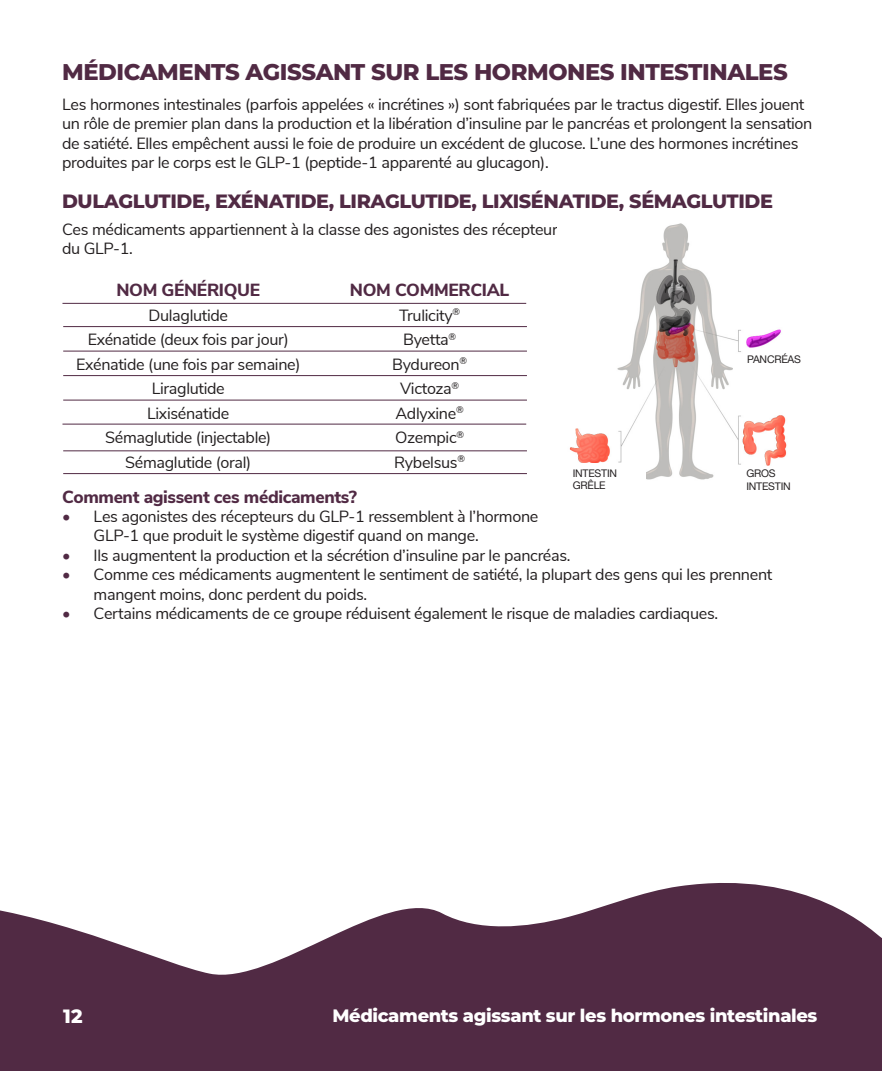
<style>
.page{position:relative;width:882px;height:1071px;background:#fff}
.page>*{position:absolute;margin:0;border:0;box-sizing:border-box;transform-origin:0 0}
.t1{font:800 22.75px "Montserrat";letter-spacing:-.02em;color:#512a44}
.t2{font:800 19.25px "Montserrat";letter-spacing:-.02em;color:#512a44}
.t3{font:800 19.25px "Montserrat";color:#fff}
.t4{font:800 17.85px "Montserrat";letter-spacing:-.02em;color:#fff}
.t5{font:800 17.5px "Nunito Sans";letter-spacing:-.02em;color:#512a44}
.t6{font:16.1px/19.4px "Nunito Sans";letter-spacing:-.02em;color:#231f20}
.t7{font:10.5px "Helvetica Neue";letter-spacing:-.02em;color:#231f20}
.s1{color:#512a44}
</style>
<div class="page">
<hr style="left:62px;top:303px;width:464px;height:1px;background:#512a44">
<hr style="left:63px;top:326px;width:464px;height:1px;background:#512a44">
<hr style="left:63px;top:351px;width:464px;height:1px;background:#512a44">
<hr style="left:63px;top:375px;width:464px;height:1px;background:#512a44">
<hr style="left:63px;top:400px;width:464px;height:1px;background:#512a44">
<svg style="left:0;top:883px;width:882px;height:188px;fill:#512a44"></svg>
<hr style="left:62px;top:424px;width:464px;height:1px;background:#512a44">
<hr style="left:63px;top:450px;width:464px;height:1px;background:#512a44">
<hr style="left:63px;top:473px;width:464px;height:1px;background:#512a44">
<img style="left:569px;top:223px;width:218px;height:257px">
<div style="left:563px;top:464px;width:59px;height:15px;background:#fff"></div>
<div style="left:733px;top:467px;width:56px;height:12px;background:#fff"></div>
<div style="left:743px;top:348px;width:50px;height:14px;background:#fff"></div>
<div style="left:573px;top:467px;width:72px;height:30px;background:#fff"></div>
<div style="left:746px;top:467px;width:73px;height:30px;background:#fff"></div>
<div style="left:747px;top:353px;width:73px;height:30px;background:#fff"></div>
<p class="t1" style="left:62px;top:55px;width:727px">MÉDICAMENTS AGISSANT SUR LES HORMONES INTESTINALES</p>
<p class="t6" style="left:62px;top:93px;width:752px">Les hormones intestinales (parfois appelées « incrétines ») sont fabriquées par le tractus digestif. Elles jouent un rôle de premier plan dans la production et la libération d’insuline par le pancréas et prolongent la sensation de satiété. Elles empêchent aussi le foie de produire un excédent de glucose. L’une des hormones incrétines produites par le corps est le GLP-1 (peptide-1 apparenté au glucagon).</p>
<p class="t2" style="left:62px;top:187px;width:712px">DULAGLUTIDE, EXÉNATIDE, LIRAGLUTIDE, LIXISÉNATIDE, SÉMAGLUTIDE</p>
<p class="t6" style="left:62px;top:218px;width:505px">Ces médicaments appartiennent à la classe des agonistes des récepteurs</p>
<p class="t6" style="left:62px;top:238px;width:72px">du GLP-1.</p>
<p class="t5" style="left:116px;top:277px;width:145px">NOM GÉNÉRIQUE</p>
<p class="t5" style="left:350px;top:277px;width:161px">NOM COMMERCIAL</p>
<p class="t6" style="left:148px;top:304px;width:81px">Dulaglutide</p>
<p class="t6" style="left:399px;top:304px;width:62px">Trulicity<sup>®</sup></p>
<p class="t6" style="left:88px;top:329px;width:203px">Exénatide (deux fois par jour)</p>
<p class="t6" style="left:403px;top:329px;width:54px">Byetta<sup>®</sup></p>
<p class="t6" style="left:76px;top:353px;width:226px">Exénatide (une fois par semaine)</p>
<p class="t6" style="left:392px;top:353px;width:77px">Bydureon<sup>®</sup></p>
<p class="t6" style="left:152px;top:378px;width:75px">Liraglutide</p>
<p class="t6" style="left:400px;top:378px;width:61px">Victoza<sup>®</sup></p>
<p class="t6" style="left:147px;top:402px;width:84px">Lixisénatide</p>
<p class="t6" style="left:396px;top:402px;width:70px">Adlyxine<sup>®</sup></p>
<p class="t6" style="left:105px;top:427px;width:168px">Sémaglutide (injectable)</p>
<p class="t6" style="left:395px;top:427px;width:71px">Ozempic<sup>®</sup></p>
<p class="t6" style="left:125px;top:451px;width:128px">Sémaglutide (oral)</p>
<p class="t6" style="left:394px;top:451px;width:72px">Rybelsus<sup>®</sup></p>
<p class="t5" style="left:62px;top:484px;width:296px">Comment agissent ces médicaments?</p>
<p class="t6" style="left:62px;top:506px;width:478px"><span class="s1">•</span> Les agonistes des récepteurs du GLP-1 ressemblent à l’hormone</p>
<p class="t6" style="left:94px;top:525px;width:387px">GLP-1 que produit le système digestif quand on mange.</p>
<p class="t6" style="left:62px;top:545px;width:510px"><span class="s1">•</span> Ils augmentent la production et la sécrétion d’insuline par le pancréas.</p>
<p class="t6" style="left:94px;top:564px;width:680px;text-indent:-32px"><span class="s1">•</span> Comme ces médicaments augmentent le sentiment de satiété, la plupart des gens qui les prennent mangent moins, donc perdent du poids.</p>
<p class="t6" style="left:62px;top:603px;width:657px"><span class="s1">•</span> Certains médicaments de ce groupe réduisent également le risque de maladies cardiaques.</p>
<p class="t7" style="left:747px;top:352px;width:55px">PANCRÉAS</p>
<p class="t7" style="left:573px;top:466px;width:46px">INTESTIN</p>
<p class="t7" style="left:573px;top:478px;width:34px">GRÊLE</p>
<p class="t7" style="left:746px;top:466px;width:31px">GROS</p>
<p class="t7" style="left:746px;top:478px;width:46px">INTESTIN</p>
<p class="t3" style="left:63px;top:1002px;width:21px">12</p>
<p class="t4" style="left:332px;top:1003px;width:487px">Médicaments agissant sur les hormones intestinales</p>
</div>
